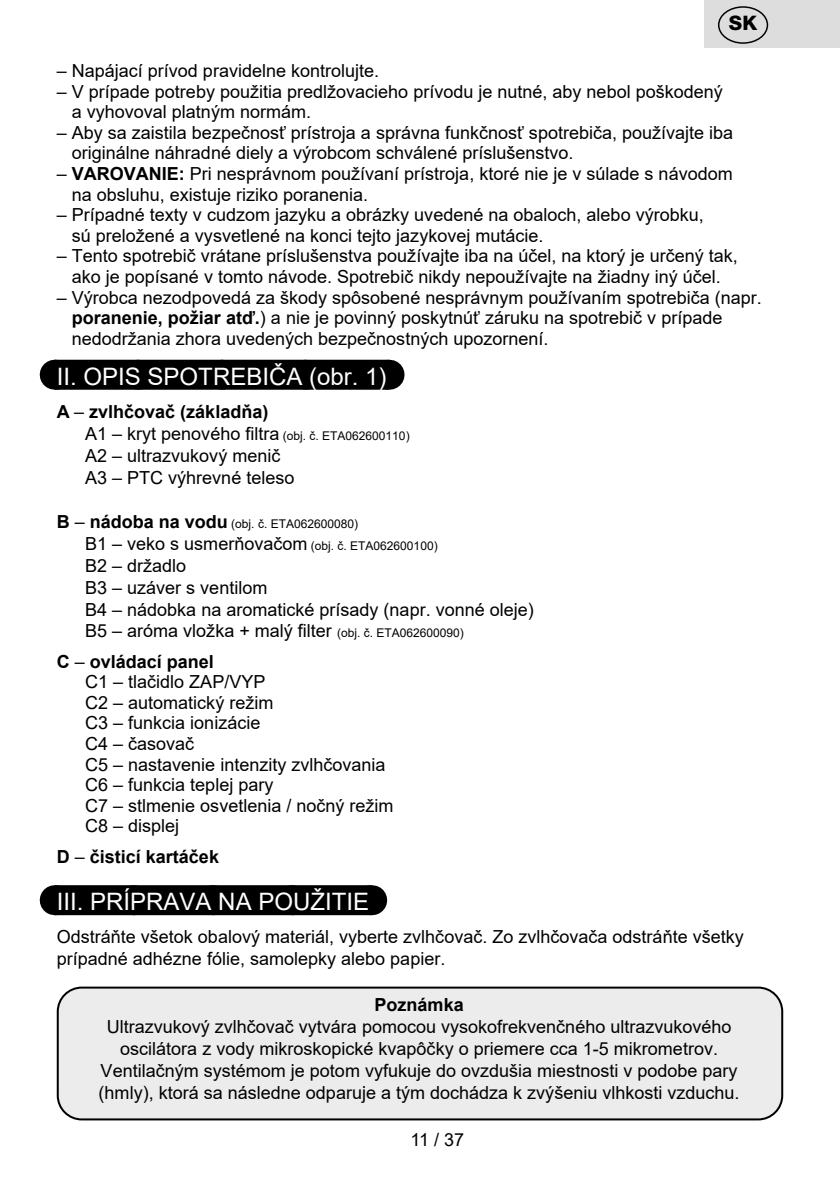
<style>
.page{position:relative;width:840px;height:1191px;background:#fff}
.page>*{position:absolute;margin:0;border:0;box-sizing:border-box;transform-origin:0 0}
.Grafický_nadpis_ETA{font:24px "Arial";color:#fff}
.t1{font:800 20px "Helvetica Neue OT";color:#000}
.Normální{font:18px/20.6px "Arial";color:#000}
._3_Text{font:18px/20.6px "Arial";color:#000}
._3_Text-2{font:700 18px "Arial";color:#000}
.Normální-2{font:700 18px "Arial";color:#000}
._3_Text-3{font:12px "Arial";color:#000}
.s1{font-weight:700}
.s2{font-weight:400}
.s3{font-size:12px}
.s4{font-weight:700;font-size:18px}
.s5{font-size:18px}
</style>
<div class="page">
<div style="left:55px;top:360px;width:333px;height:30px;background:#000"></div>
<svg style="left:138px;top:389px;width:208px;height:1px"></svg>
<hr style="left:388px;top:360px;width:1px;height:30px;background:#000">
<div style="left:55px;top:885px;width:316px;height:30px;background:#000"></div>
<svg style="left:134px;top:885px;width:197px;height:1px"></svg>
<hr style="left:371px;top:885px;width:1px;height:30px;background:#000">
<div style="left:58px;top:987px;width:723px;height:132px;background:#ececec;border-radius:24px"></div>
<div style="left:57px;top:986px;width:725px;height:134px;border:2px solid #000;border-radius:24px"></div>
<div style="left:704px;top:0;width:135px;height:48px;background:#ddd"></div>
<div style="left:717px;top:6px;width:50px;height:38px;border:1px solid #000;border-radius:50%"></div>
<p class="t1" style="left:728px;top:11px;width:30px">SK</p>
<p class="Normální" style="left:57px;top:60px;width:324px">– Napájací prívod pravidelne kontrolujte.</p>
<p class="Normální" style="left:72px;top:81px;width:652px;text-indent:-15px">– V prípade potreby použitia predlžovacieho prívodu je nutné, aby nebol poškodený a vyhovoval platným normám.</p>
<p class="Normální" style="left:72px;top:122px;width:662px;text-indent:-15px">– Aby sa zaistila bezpečnosť prístroja a správna funkčnosť spotrebiča, používajte iba originálne náhradné diely a výrobcom schválené príslušenstvo.</p>
<p class="Normální" style="left:72px;top:163px;width:662px;text-indent:-15px">– <span class="s1">VAROVANIE:</span> Pri nesprávnom používaní prístroja, ktoré nie je v súlade s návodom na obsluhu, existuje riziko poranenia.</p>
<p class="_3_Text" style="left:72px;top:204px;width:633px;text-indent:-15px">– Prípadné texty v cudzom jazyku a obrázky uvedené na obaloch, alebo výrobku, sú preložené a vysvetlené na konci tejto jazykovej mutácie.</p>
<p class="Normální" style="left:57px;top:246px;width:682px;text-align:center">– Tento spotrebič vrátane príslušenstva používajte iba na účel, na ktorý je určený tak, ako je popísané v tomto návode. Spotrebič nikdy nepoužívajte na žiadny iný účel.</p>
<p class="Normální" style="left:72px;top:287px;width:691px;text-indent:-15px">– Výrobca nezodpovedá za škody spôsobené nesprávnym používaním spotrebiča (napr. <span class="s1">poranenie, požiar atď.</span>) a nie je povinný poskytnúť záruku na spotrebič v prípade nedodržania zhora uvedených bezpečnostných upozornení.</p>
<p class="Grafický_nadpis_ETA" style="left:57px;top:360px;width:331px">II. OPIS SPOTREBIČA (obr. 1)</p>
<p class="_3_Text-2" style="left:57px;top:399px;width:213px">A <span class="s2">–</span> zvlhčovač (základňa)</p>
<p class="_3_Text" style="left:85px;top:423px;width:326px">A1 – kryt penového filtra <span class="s3">(obj. č. ETA062600110)</span></p>
<p class="_3_Text" style="left:85px;top:445px;width:197px">A2 – ultrazvukový menič</p>
<p class="_3_Text" style="left:85px;top:467px;width:211px">A3 – PTC výhrevné teleso</p>
<p class="_3_Text-3" style="left:57px;top:516px;width:303px"><span class="s4">B</span> <span class="s5">–</span> <span class="s4">nádoba na vodu</span> (obj. č. ETA062600080)</p>
<p class="_3_Text" style="left:85px;top:533px;width:354px">B1 – veko s usmerňovačom <span class="s3">(obj. č. ETA062600100)</span></p>
<p class="_3_Text" style="left:85px;top:555px;width:103px">B2 – držadlo</p>
<p class="_3_Text" style="left:85px;top:577px;width:184px">B3 – uzáver s ventilom</p>
<p class="_3_Text" style="left:85px;top:599px;width:450px">B4 – nádobka na aromatické prísady (napr. vonné oleje)</p>
<p class="_3_Text" style="left:85px;top:620px;width:380px">B5 – aróma vložka + malý filter <span class="s3">(obj. č. ETA062600090)</span></p>
<p class="_3_Text-2" style="left:57px;top:648px;width:159px">C <span class="s2">–</span> ovládací panel</p>
<p class="_3_Text" style="left:85px;top:671px;width:182px">C1 – tlačidlo ZAP/VYP</p>
<p class="_3_Text" style="left:85px;top:692px;width:190px">C2 – automatický režim</p>
<p class="_3_Text" style="left:85px;top:712px;width:177px">C3 – funkcia ionizácie</p>
<p class="_3_Text" style="left:85px;top:733px;width:111px">C4 – časovač</p>
<p class="_3_Text" style="left:85px;top:754px;width:302px">C5 – nastavenie intenzity zvlhčovania</p>
<p class="_3_Text" style="left:85px;top:774px;width:190px">C6 – funkcia teplej pary</p>
<p class="_3_Text" style="left:85px;top:795px;width:310px">C7 – stlmenie osvetlenia / nočný režim</p>
<p class="_3_Text" style="left:85px;top:815px;width:96px">C8 – displej</p>
<p class="_3_Text-2" style="left:57px;top:844px;width:164px">D <span class="s2">–</span> čisticí kartáček</p>
<p class="Grafický_nadpis_ETA" style="left:57px;top:885px;width:314px">III. PRÍPRAVA NA POUŽITIE</p>
<p class="Normální" style="left:57px;top:926px;width:688px;line-height:21.6px">Odstráňte všetok obalový materiál, vyberte zvlhčovač. Zo zvlhčovača odstráňte všetky prípadné adhézne fólie, samolepky alebo papier.</p>
<p class="Normální-2" style="left:374px;top:991px;width:91px">Poznámka</p>
<p class="Normální" style="left:99px;top:1015px;width:642px;line-height:22px;text-align:center">Ultrazvukový zvlhčovač vytvára pomocou vysokofrekvenčného ultrazvukového oscilátora z vody mikroskopické kvapôčky o priemere cca 1-5 mikrometrov.<br>Ventilačným systémom je potom vyfukuje do ovzdušia miestnosti v podobe pary (hmly), ktorá sa následne odparuje a tým dochádza k zvýšeniu vlhkosti vzduchu.</p>
<p class="Normální" style="left:410px;top:1129px;width:55px">11 / 37</p>
</div>
